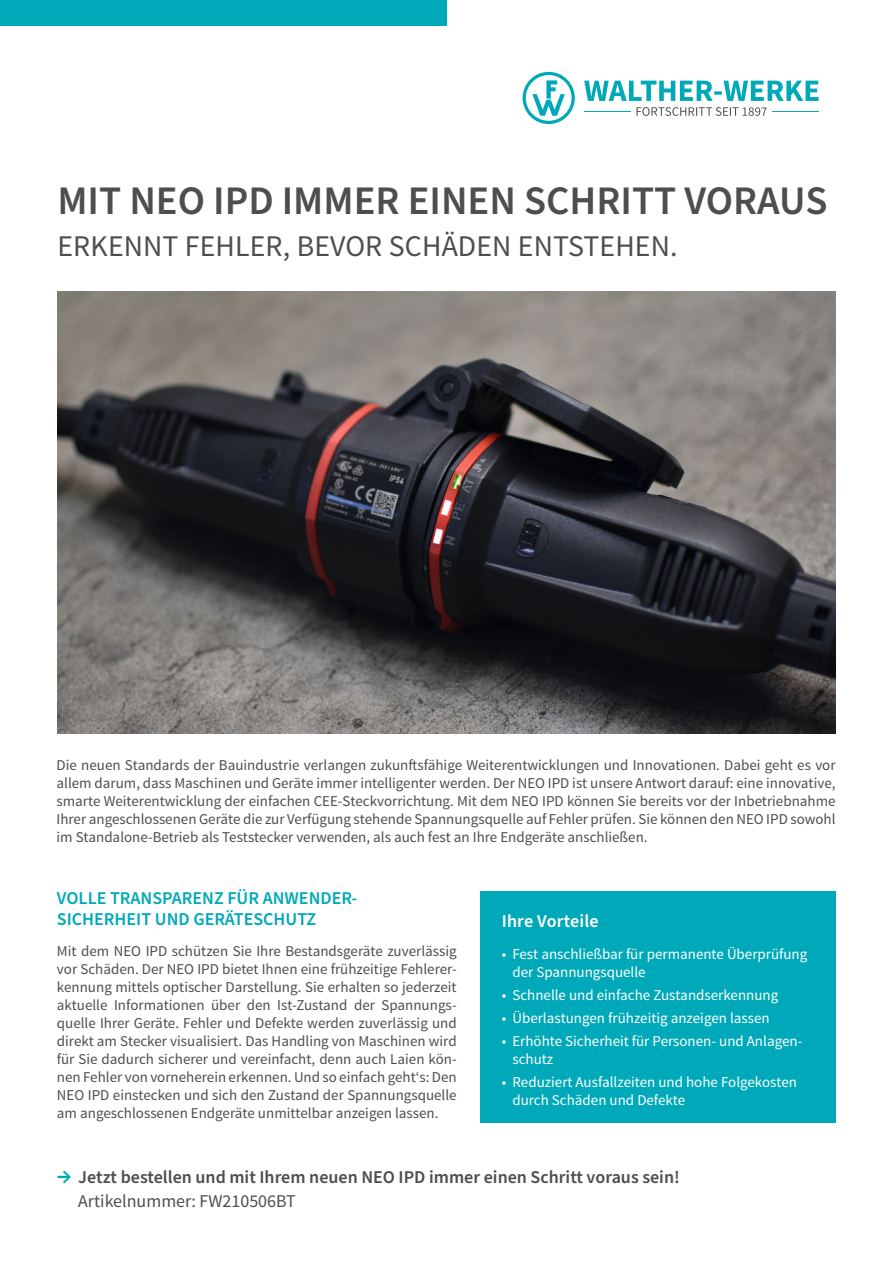
<style>
.page{position:relative;width:893px;height:1263px;background:#fff}
.page>*{position:absolute;margin:0;border:0;box-sizing:border-box;transform-origin:0 0}
.t1{font:600 40.5px "Source Sans Pro";color:#4e4e4d}
.t2{font:30px "Source Sans Pro";letter-spacing:.005em;color:#4e4e4d}
.t3{font:600 18px/24px "Source Sans Pro";color:#4e4e4d}
.t4{font:600 18px/21.6px "Source Sans Pro";color:#00a9b9}
.t5{font:600 18px "Source Sans Pro";letter-spacing:.01em;color:#fff}
.t6{font:15px/18px "Source Sans Pro";color:#4e4e4d;text-align:justify}
.t7{font:15px/18px "Source Sans Pro";color:#fff}
.s1{font-size:24px;color:#00a9b9}
.s2{font-weight:400}
</style>
<div class="page">
<img style="left:57px;top:291px;width:779px;height:442px">
<div style="left:0;top:0;width:446px;height:26px;background:#00a9b9"></div>
<div style="left:480px;top:892px;width:356px;height:231px;background:#00a9b9"></div>
<svg style="left:584px;top:81px;width:235px;height:20px"></svg>
<svg style="left:523px;top:72px;width:52px;height:52px"></svg>
<svg style="left:636px;top:107px;width:131px;height:9px"></svg>
<hr style="left:584px;top:111px;width:47px;height:1px;background:#00a9b9">
<hr style="left:772px;top:111px;width:47px;height:1px;background:#00a9b9">
<h1 class="t1" style="left:57px;top:174px;width:771px">MIT NEO IPD IMMER EINEN SCHRITT VORAUS</h1>
<h2 class="t2" style="left:57px;top:227px;width:622px">ERKENNT FEHLER, BEVOR SCHÄDEN ENTSTEHEN.</h2>
<p class="t6" style="left:57px;top:757px;width:781px">Die neuen Standards der Bauindustrie verlangen zukunftsfähige Weiterentwicklungen und Innovationen. Dabei geht es vor allem darum, dass Maschinen und Geräte immer intelligenter werden. Der NEO IPD ist unsere Antwort darauf: eine innovative, smarte Weiterentwicklung der einfachen CEE-Steckvorrichtung. Mit dem NEO IPD können Sie bereits vor der Inbetriebnahme Ihrer angeschlossenen Geräte die zur Verfügung stehende Spannungsquelle auf Fehler prüfen. Sie können den NEO IPD sowohl im Standalone-Betrieb als Teststecker verwenden, als auch fest an Ihre Endgeräte anschließen.</p>
<p class="t4" style="left:57px;top:887px;width:302px">VOLLE TRANSPARENZ FÜR ANWENDER-<br>SICHERHEIT UND GERÄTESCHUTZ</p>
<p class="t6" style="left:57px;top:942px;width:401px">Mit dem NEO IPD schützen Sie Ihre Bestandsgeräte zuverlässig vor Schäden. Der NEO IPD bietet Ihnen eine frühzeitige Fehlerer&shy;kennung mittels optischer Darstellung. Sie erhalten so jederzeit aktuelle Informationen über den Ist-Zustand der Spannungs&shy;quelle Ihrer Geräte. Fehler und Defekte werden zuverlässig und direkt am Stecker visualisiert. Das Handling von Maschinen wird für Sie dadurch sicherer und vereinfacht, denn auch Laien kön&shy;nen Fehler von vorneherein erkennen. Und so einfach geht‘s: Den NEO IPD einstecken und sich den Zustand der Spannungsquelle am angeschlossenen Endgeräte unmittelbar anzeigen lassen.</p>
<p class="t5" style="left:502px;top:909px;width:98px">Ihre Vorteile</p>
<p class="t7" style="left:512px;top:945px;width:296px;text-indent:-11px">• Fest anschließbar für permanente Überprüfung der Spannungsquelle</p>
<p class="t7" style="left:502px;top:986px;width:278px">• Schnelle und einfache Zustandserkennung</p>
<p class="t7" style="left:502px;top:1009px;width:269px">• Überlastungen frühzeitig anzeigen lassen</p>
<p class="t7" style="left:512px;top:1032px;width:291px;text-indent:-11px">• Erhöhte Sicherheit für Personen- und Anlagen&shy;schutz</p>
<p class="t7" style="left:512px;top:1073px;width:286px;text-indent:-11px">• Reduziert Ausfallzeiten und hohe Folgekosten durch Schäden und Defekte</p>
<p class="t3" style="left:78px;top:1166px;width:603px;text-indent:-21px"><span class="s1">→</span> Jetzt bestellen und mit Ihrem neuen NEO IPD immer einen Schritt voraus sein!<br><span class="s2">Artikelnummer: FW210506BT</span></p>
</div>
